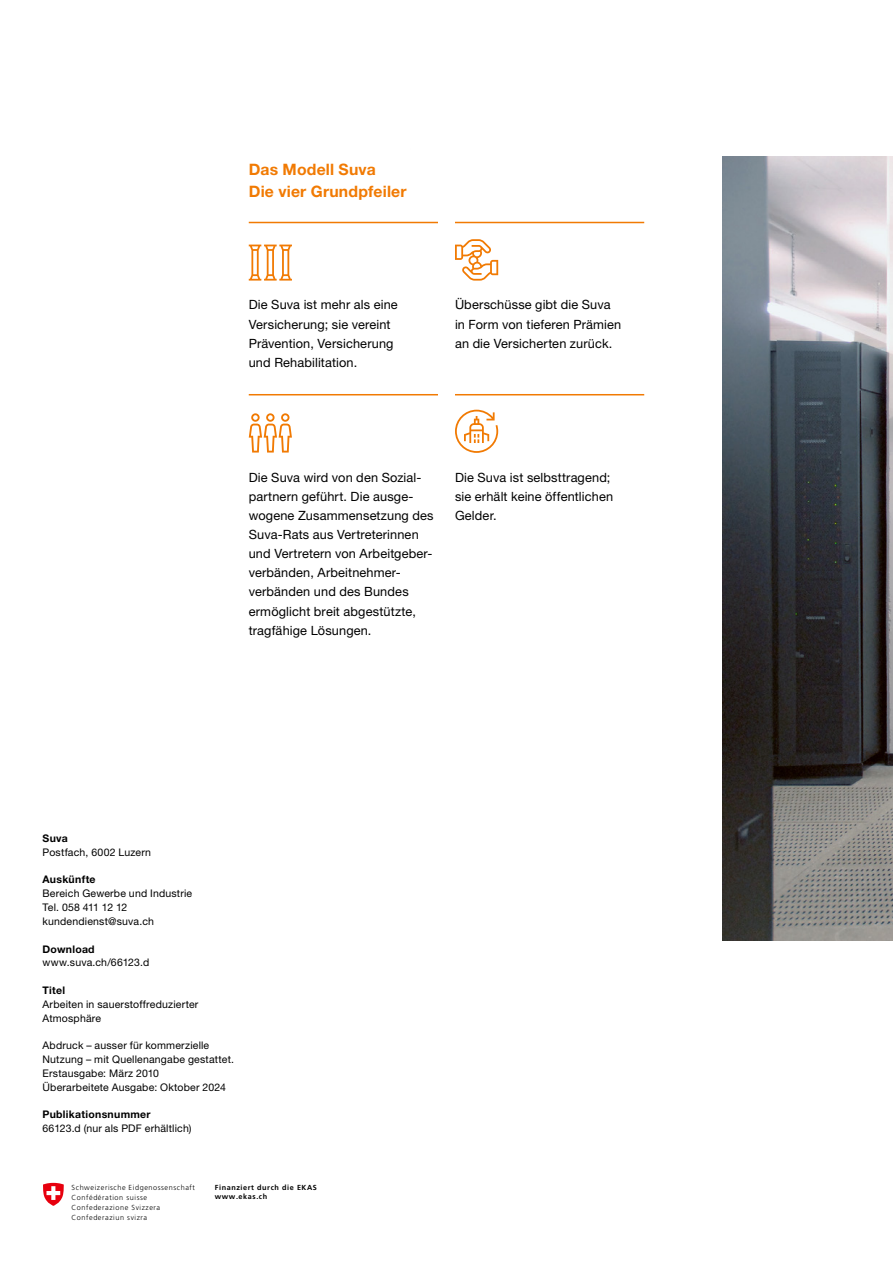
<style>
.page{position:relative;width:893px;height:1263px;background:#fff}
.page>*{position:absolute;margin:0;border:0;box-sizing:border-box;transform-origin:0 0}
.t1{font:700 15.75px/21.3px "Helvetica Neue LT Std";letter-spacing:.015em;color:#f17a03}
.t2{font:12.75px/19.2px "Helvetica Neue LT Std";letter-spacing:.01em;color:#000}
.t3{font:10.5px/13.8px "Helvetica Neue LT Std";letter-spacing:.02em;color:#000}
.t4{font:700 10.5px "Helvetica Neue LT Std";letter-spacing:.025em;color:#000}
.t5{font:300 7.35px/10.1px "Frutiger LT Std";letter-spacing:.08em;color:#000}
.t6{font:700 7.35px/8.7px "Frutiger LT Std";letter-spacing:.08em;color:#000}
</style>
<div class="page">
<hr style="left:249px;top:222px;width:189px;height:1px;background:#f17a03">
<hr style="left:249px;top:394px;width:189px;height:1px;background:#f17a03">
<hr style="left:455px;top:222px;width:189px;height:1px;background:#f17a03">
<hr style="left:455px;top:394px;width:189px;height:1px;background:#f17a03">
<svg style="left:249px;top:245px;width:43px;height:36px"></svg>
<svg style="left:455px;top:239px;width:43px;height:42px"></svg>
<svg style="left:249px;top:413px;width:43px;height:39px"></svg>
<svg style="left:455px;top:410px;width:43px;height:43px"></svg>
<svg style="left:43px;top:1183px;width:21px;height:23px"></svg>
<img style="left:723px;top:156px;width:170px;height:785px">
<p class="t1" style="left:249px;top:159px;width:159px">Das Modell Suva<br>Die vier Grundpfeiler</p>
<p class="t2" style="left:249px;top:295px;width:151px">Die Suva ist mehr als eine<br>Versicherung; sie vereint<br>Prävention, Versicherung und Rehabilitation.</p>
<p class="t2" style="left:455px;top:295px;width:168px">Überschüsse gibt die Suva in Form von tieferen Prämien an die Versicherten zurück.</p>
<p class="t2" style="left:249px;top:467px;width:186px">Die Suva wird von den Sozial&shy;partnern geführt. Die ausge&shy;wogene Zusammensetzung des<br>Suva-Rats aus Vertreterinnen und Vertretern von Arbeitgeber&shy;verbänden, Arbeitnehmer&shy;verbänden und des Bundes ermöglicht breit abgestützte, tragfähige Lösungen.</p>
<p class="t2" style="left:455px;top:467px;width:160px">Die Suva ist selbsttragend; sie erhält keine öffentlichen<br>Gelder.</p>
<p class="t4" style="left:43px;top:832px;width:27px">Suva</p>
<p class="t3" style="left:43px;top:845px;width:110px">Postfach, 6002 Luzern</p>
<p class="t4" style="left:43px;top:873px;width:55px">Auskünfte</p>
<p class="t3" style="left:43px;top:886px;width:151px">Bereich Gewerbe und Industrie<br>Tel. 058 411 12 12 kundendienst@suva.ch</p>
<p class="t4" style="left:43px;top:942px;width:54px">Download</p>
<p class="t3" style="left:43px;top:955px;width:108px">www.suva.ch/66123.d</p>
<p class="t4" style="left:43px;top:984px;width:24px">Titel</p>
<p class="t3" style="left:43px;top:997px;width:157px">Arbeiten in sauerstoffreduzierter<br>Atmosphäre</p>
<p class="t3" style="left:43px;top:1038px;width:193px">Abdruck – ausser für kommerzielle Nutzung – mit Quellenangabe gestattet.<br>Erstausgabe: März 2010<br>Überarbeitete Ausgabe: Oktober 2024</p>
<p class="t4" style="left:43px;top:1108px;width:110px">Publikationsnummer</p>
<p class="t3" style="left:43px;top:1121px;width:151px">66123.d (nur als PDF erhältlich)</p>
<p class="t5" style="left:72px;top:1182px;width:125px">Schweizerische Eidgenossenschaft<br>Confédération suisse<br>Confederazione Svizzera<br>Confederaziun svizra</p>
<p class="t6" style="left:215px;top:1183px;width:104px">Finanziert durch die EKAS www.ekas.ch</p>
</div>
